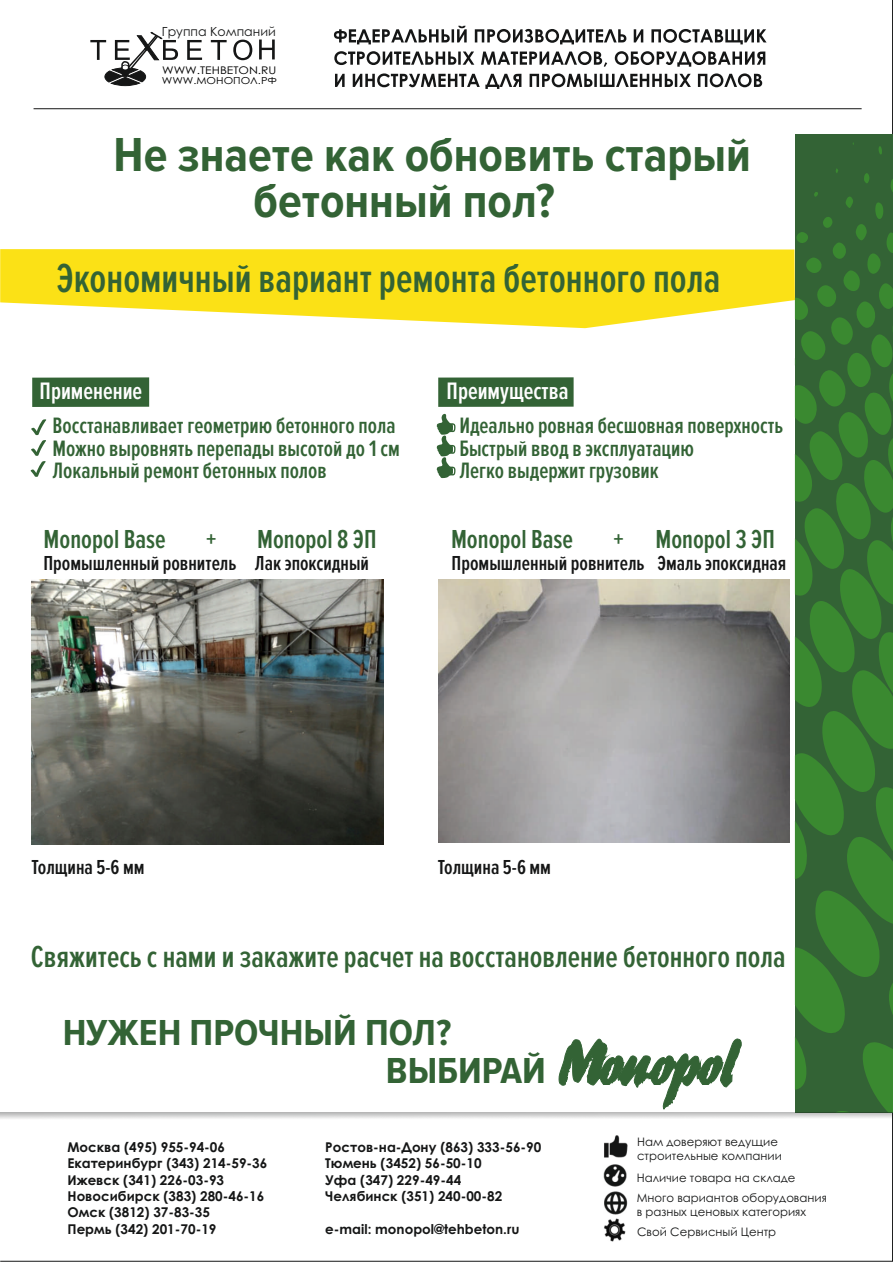
<style>
.page{position:relative;width:893px;height:1263px;background:#fff}
.page>*{position:absolute;margin:0;border:0;box-sizing:border-box;transform-origin:0 0}
.t1{font:700 49.5px/45.8px "Proxima Nova Cond";color:#336335}
.t2{font:600 42px "Proxima Nova Ex Cn";color:#336335}
.t3{font:700 37.5px/38.4px "Proxima Nova Cond";color:#336335;scale:1.04 1}
.t4{font:600 31.5px "Proxima Nova Ex Cn";color:#336335}
.t5{font:600 27px "Proxima Nova Ex Cn";color:#336335}
.t6{font:600 24.75px "Proxima Nova Ex Cn";color:#fff}
.t7{font:600 23.1px/22.5px "Proxima Nova Ex Cn";color:#336335}
.t8{font:600 21px "Proxima Nova Ex Cn";color:#151616}
.t9{font:700 13.5px/16.4px "Century Gothic";color:#151616}
.t10{font:12.6px "Century Gothic";color:#151616}
.t11{font:11.7px/14px "Century Gothic";color:#151616}
.t12{font:10.5px "Century Gothic";color:#000;scale:1.14 1}
.t13{font:9.6px "Century Gothic";color:#000;scale:1.14 1}
</style>
<div class="page">
<svg style="left:0;top:249px;width:793px;height:79px;fill:#fbe116"></svg>
<svg style="left:793px;top:142px;width:100px;height:970px;background:#3e793a"></svg>
<div style="left:32px;top:377px;width:117px;height:30px;background:#336335"></div>
<svg style="left:31px;top:419px;width:15px;height:58px"></svg>
<div style="left:438px;top:377px;width:136px;height:30px;background:#336335"></div>
<svg style="left:436px;top:413px;width:20px;height:65px"></svg>
<img style="left:0;top:1112px;width:893px;height:20px">
<img style="left:438px;top:579px;width:352px;height:263px">
<img style="left:31px;top:580px;width:353px;height:264px">
<svg style="left:559px;top:1039px;width:183px;height:70px"></svg>
<svg style="left:187px;top:40px;width:15px;height:20px"></svg>
<svg style="left:211px;top:40px;width:16px;height:20px"></svg>
<svg style="left:233px;top:40px;width:19px;height:20px"></svg>
<svg style="left:259px;top:40px;width:16px;height:19px"></svg>
<svg style="left:90px;top:31px;width:88px;height:55px"></svg>
<svg style="left:334px;top:26px;width:433px;height:63px"></svg>
<img style="left:604px;top:1136px;width:23px;height:22px">
<img style="left:603px;top:1164px;width:24px;height:22px">
<img style="left:604px;top:1192px;width:23px;height:22px">
<img style="left:604px;top:1219px;width:22px;height:22px">
<hr style="left:34px;top:108px;width:828px;height:1px;background:#151616">
<p class="t10" style="left:162px;top:26px;width:115px">Группа Компаний</p>
<p class="t12" style="left:162px;top:66px;width:102px">WWW.TEHBETON.RU</p>
<p class="t13" style="left:162px;top:77px;width:103px">WWW.МОНОПОЛ.РФ</p>
<h1 class="t1" style="left:254px;top:134px;width:499px;text-indent:-140px">Не знаете как обновить старый бетонный пол?</h1>
<h2 class="t2" style="left:57px;top:259px;width:665px">Экономичный вариант ремонта бетонного пола</h2>
<h3 class="t6" style="left:40px;top:379px;width:104px">Применение</h3>
<h3 class="t7" style="left:53px;top:415px;width:349px">Восстанавливает геометрию бетонного пола<br>Можно выровнять перепады высотой до 1 см<br>Локальный ремонт бетонных полов</h3>
<h3 class="t6" style="left:447px;top:379px;width:123px">Преимущества</h3>
<h3 class="t7" style="left:459px;top:415px;width:325px">Идеально ровная бесшовная поверхность<br>Быстрый ввод в эксплуатацию<br>Легко выдержит грузовик</h3>
<h3 class="t5" style="left:44px;top:527px;width:123px">Monopol Base</h3>
<h3 class="t5" style="left:206px;top:527px;width:12px">+</h3>
<h3 class="t5" style="left:257px;top:527px;width:121px">Monopol 8 ЭП</h3>
<h3 class="t5" style="left:451px;top:526px;width:123px">Monopol Base</h3>
<h3 class="t5" style="left:613px;top:526px;width:163px">+ Monopol 3 ЭП</h3>
<h3 class="t8" style="left:43px;top:553px;width:327px">Промышленный ровнитель Лак эпоксидный</h3>
<h3 class="t8" style="left:452px;top:553px;width:336px">Промышленный ровнитель Эмаль эпоксидная</h3>
<h3 class="t8" style="left:32px;top:857px;width:115px">Толщина 5-6 мм</h3>
<h3 class="t8" style="left:438px;top:858px;width:115px">Толщина 5-6 мм</h3>
<h3 class="t4" style="left:31px;top:942px;width:756px">Свяжитесь с нами и закажите расчет на восстановление бетонного пола</h3>
<h3 class="t3" style="left:386px;top:1015px;width:155px;text-indent:-323px">НУЖЕН ПРОЧНЫЙ ПОЛ?<br>ВЫБИРАЙ</h3>
<p class="t9" style="left:68px;top:1140px;width:201px">Москва (495) 955-94-06<br>Екатеринбург (343) 214-59-36<br>Ижевск (341) 226-03-93<br>Новосибирск (383) 280-46-16<br>Омск (3812) 37-83-35<br>Пермь (342) 201-70-19</p>
<p class="t11" style="left:637px;top:1135px;width:146px">Нам доверяют ведущие строительные компании</p>
<p class="t9" style="left:325px;top:1140px;width:218px">Ростов-на-Дону (863) 333-56-90<br>Тюмень (3452) 56-50-10<br>Уфа (347) 229-49-44<br>Челябинск (351) 240-00-82</p>
<p class="t9" style="left:325px;top:1222px;width:196px">e-mail: monopol@tehbeton.ru</p>
<p class="t11" style="left:637px;top:1169px;width:192px;line-height:19.4px">Наличие товара на складе<br>Много вариантов оборудования</p>
<p class="t11" style="left:637px;top:1202px;width:171px;line-height:20.9px">в разных ценовых категориях<br>Свой Сервисный Центр</p>
</div>
